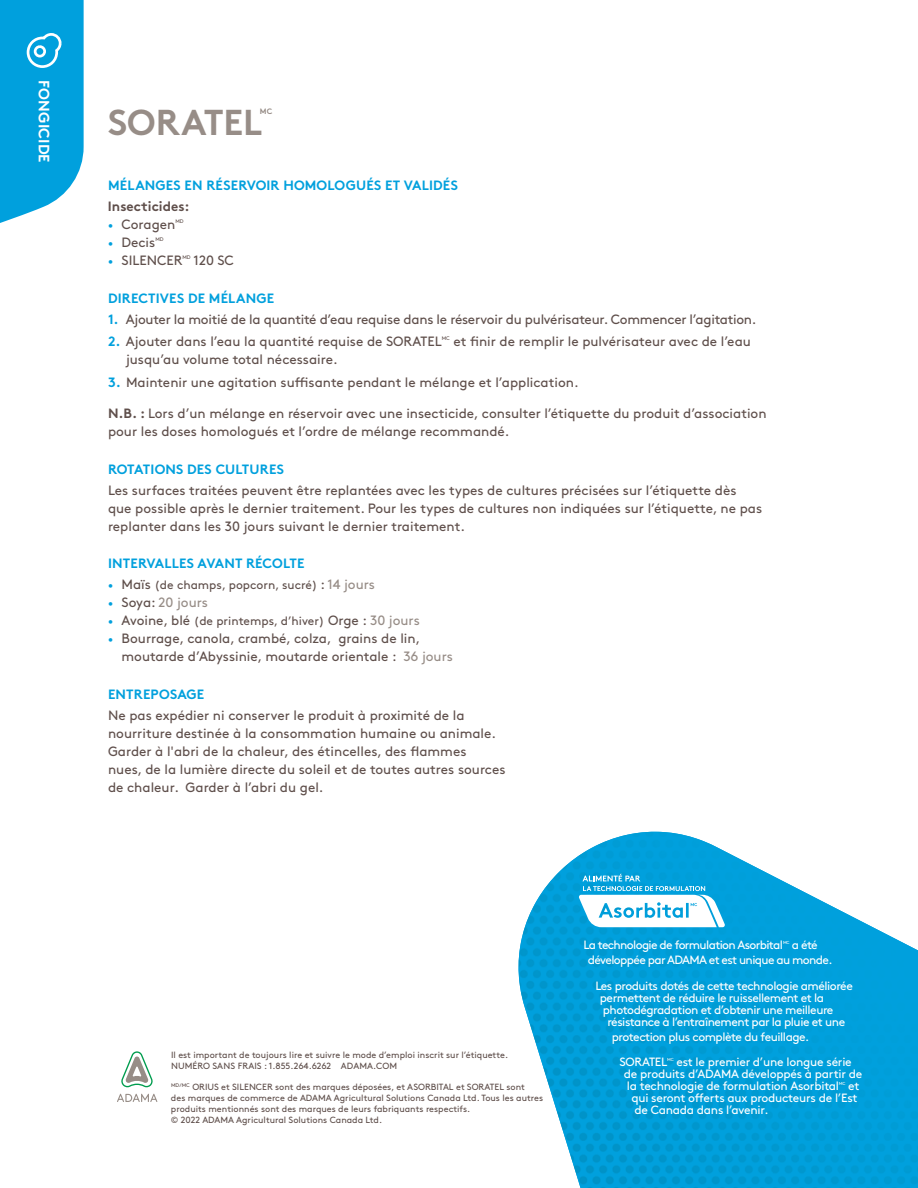
<style>
.page{position:relative;width:918px;height:1188px;background:#fff}
.page>*{position:absolute;margin:0;border:0;box-sizing:border-box;transform-origin:0 0}
.t1{font:700 36px "Brown Pro";color:#978d87}
.t2{font:700 15px "Brown Pro";letter-spacing:.01em;color:#fff}
.t3{font:13.5px/18px "Brown Pro";color:#5f4f4b}
.t4{font:700 13.5px "Brown Pro";letter-spacing:.01em;color:#00a0dd}
.t5{font:13.5px "Brown Pro";letter-spacing:-.02em;color:#5f4f4b}
.t6{font:700 13.5px "Brown Pro";color:#5f4f4b}
.t7{font:13.5px "Brown Pro";color:#978d87}
.t8{font:12px/15px "Brown Pro";letter-spacing:-.04em;color:#fff}
.t9{font:12px/12px "Brown Pro";letter-spacing:-.02em;color:#fff}
.t10{font:12px "Brown Pro";color:#5f4f4b}
.t11{font:9px/11.2px "Brown Pro";color:#5f4f4b}
.t12{font:700 7.8px "Brown Pro";color:#978d87}
.t13{font:5.25px "Brown Pro";color:#5f4f4b}
.t14{font:4.35px "Brown Pro";color:#fff}
.s1{font-size:9px;color:#00a0dd}
.s2{font-weight:700;color:#00a0dd}
.s3{font-weight:700}
.s4{font-size:13.5px}
.s5{font-size:13.5px;color:#978d87}
.s6{color:#5f4f4b}
.s7{color:#978d87}
</style>
<div class="page">
<svg style="left:0;top:0;width:84px;height:223px;background:#1aaae0"></svg>
<img style="left:518px;top:832px;width:400px;height:356px">
<svg style="left:578px;top:874px;width:147px;height:53px"></svg>
<svg style="left:121px;top:1051px;width:32px;height:36px"></svg>
<svg style="left:117px;top:1094px;width:40px;height:8px"></svg>
<p class="t2" style="left:56px;top:80px;width:84px;rotate:90deg">FONGICIDE</p>
<h1 class="t1" style="left:108px;top:93px;width:156px">SORATEL</h1>
<p class="t12" style="left:260px;top:105px;width:14px">MC</p>
<p class="t4" style="left:108px;top:174px;width:351px">MÉLANGES EN RÉSERVOIR HOMOLOGUÉS ET VALIDÉS</p>
<p class="t6" style="left:108px;top:195px;width:83px">Insecticides:</p>
<p class="t3" style="left:108px;top:214px;width:69px"><span class="s1">•</span> Coragen</p>
<p class="t13" style="left:175px;top:217px;width:10px">MD</p>
<p class="t3" style="left:108px;top:232px;width:49px"><span class="s1">•</span> Decis</p>
<p class="t13" style="left:155px;top:235px;width:10px">MD</p>
<p class="t3" style="left:108px;top:250px;width:76px"><span class="s1">•</span> SILENCER</p>
<p class="t13" style="left:182px;top:253px;width:10px">MD</p>
<p class="t3" style="left:194px;top:250px;width:42px">120 SC</p>
<p class="t4" style="left:108px;top:287px;width:168px">DIRECTIVES DE MÉLANGE</p>
<p class="t5" style="left:108px;top:309px;width:650px"><span class="s2">1.</span> Ajouter la moitié de la quantité d’eau requise dans le réservoir du pulvérisateur. Commencer l’agitation.</p>
<p class="t3" style="left:108px;top:331px;width:335px"><span class="s2">2.</span> Ajouter dans l’eau la quantité requise de SORATEL</p>
<p class="t13" style="left:442px;top:334px;width:10px">MC</p>
<p class="t3" style="left:454px;top:331px;width:299px">et finir de remplir le pulvérisateur avec de l’eau</p>
<p class="t3" style="left:126px;top:349px;width:213px">jusqu’au volume total nécessaire.</p>
<p class="t3" style="left:108px;top:372px;width:472px"><span class="s2">3.</span> Maintenir une agitation suffisante pendant le mélange et l’application.</p>
<p class="t3" style="left:108px;top:403px;width:660px"><span class="s3">N.B. :</span> Lors d’un mélange en réservoir avec une insecticide, consulter l’étiquette du produit d’association pour les doses homologués et l’ordre de mélange recommandé.</p>
<p class="t4" style="left:108px;top:458px;width:177px">ROTATIONS DES CULTURES</p>
<p class="t3" style="left:108px;top:480px;width:656px">Les surfaces traitées peuvent être replantées avec les types de cultures précisées sur l’étiquette dès que possible après le dernier traitement. Pour les types de cultures non indiquées sur l’étiquette, ne pas replanter dans les 30 jours suivant le dernier traitement.</p>
<p class="t4" style="left:108px;top:552px;width:198px">INTERVALLES AVANT RÉCOLTE</p>
<p class="t10" style="left:108px;top:576px;width:269px"><span class="s1">•</span> <span class="s4">Maïs</span> (de champs, popcorn, sucré) <span class="s4">:</span> <span class="s5">14 jours</span></p>
<p class="t7" style="left:108px;top:592px;width:102px"><span class="s1">•</span> <span class="s6">Soya:</span> 20 jours</p>
<p class="t10" style="left:108px;top:612px;width:313px"><span class="s1">•</span> <span class="s4">Avoine, blé</span> (de printemps, d’hiver) <span class="s4">Orge :</span> <span class="s5">30 jours</span></p>
<p class="t3" style="left:122px;top:628px;width:333px;text-indent:-14px"><span class="s1">•</span> Bourrage, canola, crambé, colza, grains de lin, moutarde d’Abyssinie, moutarde orientale : <span class="s7">36 jours</span></p>
<p class="t4" style="left:108px;top:683px;width:98px">ENTREPOSAGE</p>
<p class="t3" style="left:108px;top:705px;width:399px">Ne pas expédier ni conserver le produit à proximité de la nourriture destinée à la consommation humaine ou animale.<br>Garder à l'abri de la chaleur, des étincelles, des flammes<br>nues, de la lumière directe du soleil et de toutes autres sources de chaleur. Garder à l’abri du gel.</p>
<p class="t11" style="left:171px;top:1049px;width:339px">Il est important de toujours lire et suivre le mode d’emploi inscrit sur l’étiquette.<br>NUMÉRO SANS FRAIS : 1.855.264.6262 ADAMA.COM</p>
<p class="t11" style="left:171px;top:1080px;width:374px"><sup>MD/MC</sup> ORIUS et SILENCER sont des marques déposées, et ASORBITAL et SORATEL sont<br>des marques de commerce de ADAMA Agricultural Solutions Canada Ltd. Tous les autres produits mentionnés sont des marques de leurs fabriquants respectifs.<br>© 2022 ADAMA Agricultural Solutions Canada Ltd.</p>
<p class="t8" style="left:583px;top:937px;width:201px">La technologie de formulation Asorbital</p>
<p class="t14" style="left:783px;top:939px;width:8px">MC</p>
<p class="t8" style="left:588px;top:937px;width:246px;text-indent:204px">a été développée par ADAMA et est unique au monde.</p>
<p class="t8" style="left:600px;top:979px;width:255px;line-height:12px;text-indent:-4px">Les produits dotés de cette technologie améliorée permettent de réduire le ruissellement et la photodégradation et d’obtenir une meilleure</p>
<p class="t8" style="left:612px;top:1013px;width:235px;text-indent:-4px">résistance à l’entraînement par la pluie et une protection plus complète du feuillage.</p>
<p class="t9" style="left:619px;top:1055px;width:50px">SORATEL</p>
<p class="t14" style="left:667px;top:1056px;width:8px">MC</p>
<p class="t9" style="left:624px;top:1055px;width:240px;text-indent:53px">est le premier d’une longue série de produits d’ADAMA développés à partir de la technologie de formulation Asorbital</p>
<p class="t14" style="left:839px;top:1080px;width:8px">MC</p>
<p class="t9" style="left:631px;top:1079px;width:230px;text-indent:217px">et qui seront offerts aux producteurs de l’Est de Canada dans l’avenir.</p>
</div>
